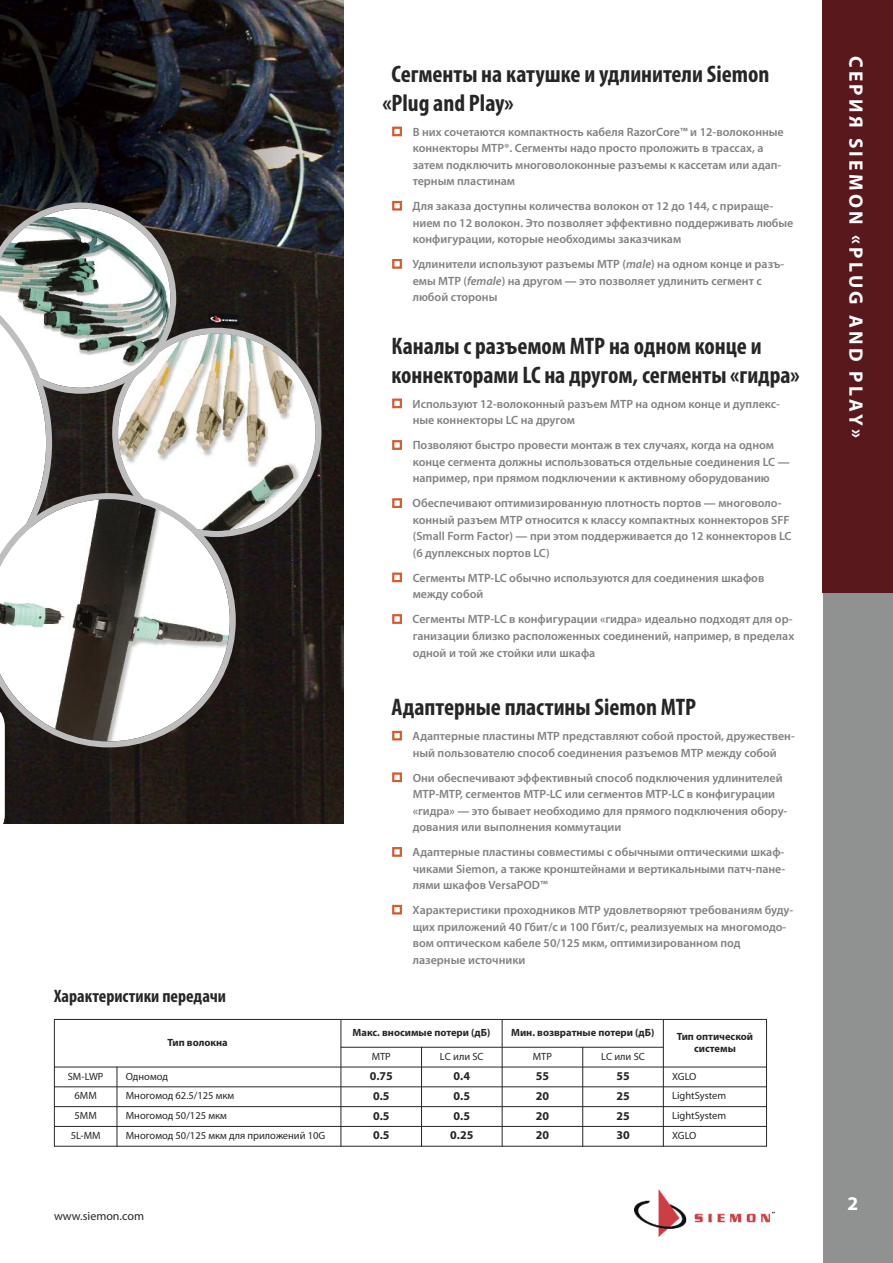
<style>
.page{position:relative;width:893px;height:1263px;background:#fff}
.page>*{position:absolute;margin:0;border:0;box-sizing:border-box;transform-origin:0 0}
.t1{font:700 condensed 24px/28.8px "Myriad Pro";color:#272627}
.t2{font:700 19.5px "Myriad Pro";letter-spacing:.17em;color:#fff}
.t3{font:700 condensed 18px "Myriad Pro";color:#272627}
.t4{font:600 12px/16.5px "Myriad Pro";color:#7f8184}
.t5{font:700 12px "Myriad Pro";color:#272627}
.t6{font:12px "Myriad Pro";color:#272627}
.t7{font:10.5px "Myriad Pro";color:#272627}
.t8{font:700 10.5px/12.6px "Myriad Pro";color:#272627;text-align:center}
.s1{color:#d3592e}
.s2{font-style:italic}
.s3{font-weight:700}
</style>
<div class="page">
<img style="left:0;top:0;width:343px;height:824px">
<img style="left:0;top:202px;width:321px;height:423px">
<div style="left:823px;top:415px;width:70px;height:848px;background:#909191"></div>
<div style="left:823px;top:0;width:70px;height:592px;background:#58181c"></div>
<svg style="left:0;top:747px;width:5px;height:77px"></svg>
<svg style="left:0;top:493px;width:236px;height:254px"></svg>
<img style="left:634px;top:1190px;width:140px;height:46px">
<hr style="left:54px;top:1019px;width:1px;height:127px;background:#272627">
<hr style="left:117px;top:1067px;width:1px;height:79px;background:#272627">
<hr style="left:341px;top:1019px;width:1px;height:127px;background:#272627">
<hr style="left:421px;top:1047px;width:1px;height:99px;background:#272627">
<hr style="left:502px;top:1019px;width:1px;height:127px;background:#272627">
<hr style="left:582px;top:1047px;width:1px;height:99px;background:#272627">
<hr style="left:663px;top:1019px;width:1px;height:127px;background:#272627">
<hr style="left:766px;top:1019px;width:1px;height:127px;background:#272627">
<hr style="left:54px;top:1019px;width:713px;height:1px;background:#272627">
<hr style="left:341px;top:1047px;width:323px;height:1px;background:#272627">
<hr style="left:54px;top:1067px;width:713px;height:1px;background:#272627">
<hr style="left:54px;top:1086px;width:713px;height:1px;background:#272627">
<hr style="left:54px;top:1106px;width:713px;height:1px;background:#272627">
<hr style="left:54px;top:1126px;width:713px;height:1px;background:#272627">
<hr style="left:54px;top:1146px;width:713px;height:1px;background:#272627">
<h3 class="t3" style="left:54px;top:989px;width:174px">Характеристики передачи</h3>
<p class="t8" style="left:168px;top:1037px;width:62px">Тип волокна</p>
<h1 class="t1" style="left:382px;top:62px;width:389px;text-indent:9px">Сегменты на катушке и удлинители Siemon «Plug and Play»</h1>
<p class="t4" style="left:413px;top:125px;width:373px;text-indent:-21px"><span class="s1">□</span> В них сочетаются компактность кабеля RazorCore™ и 12-волоконные коннекторы MTP®. Сегменты надо просто проложить в трассах, а затем подключить многоволоконные разъемы к кассетам или адап&shy;терным пластинам</p>
<p class="t4" style="left:413px;top:199px;width:382px;text-indent:-21px"><span class="s1">□</span> Для заказа доступны количества волокон от 12 до 144, с прираще&shy;нием по 12 волокон. Это позволяет эффективно поддерживать любые конфигурации, которые необходимы заказчикам</p>
<p class="t4" style="left:413px;top:257px;width:373px;text-indent:-21px"><span class="s1">□</span> Удлинители используют разъемы MTP (<span class="s2">male</span>) на одном конце и разъ&shy;емы MTP (<span class="s2">female</span>) на другом <span class="s3">—</span> это позволяет удлинить сегмент с любой стороны</p>
<h1 class="t1" style="left:391px;top:334px;width:410px">Каналы с разъемом MTP на одном конце и коннекторами LC на другом, сегменты «гидра»</h1>
<p class="t4" style="left:413px;top:397px;width:369px;text-indent:-21px"><span class="s1">□</span> Используют 12-волоконный разъем MTP на одном конце и дуплекс&shy;ные коннекторы LC на другом</p>
<p class="t4" style="left:413px;top:438px;width:378px;text-indent:-21px"><span class="s1">□</span> Позволяют быстро провести монтаж в тех случаях, когда на одном конце сегмента должны использоваться отдельные соединения LC <span class="s3">— </span>например, при прямом подключении к активному оборудованию</p>
<p class="t4" style="left:413px;top:496px;width:380px;text-indent:-21px"><span class="s1">□</span> Обеспечивают оптимизированную плотность портов <span class="s3">—</span> многоволо&shy;конный разъем MTP относится к классу компактных коннекторов SFF (Small Form Factor) <span class="s3">—</span> при этом поддерживается до 12 коннекторов LC (6 дуплексных портов LC)</p>
<p class="t4" style="left:413px;top:571px;width:353px;text-indent:-21px"><span class="s1">□</span> Сегменты MTP-LC обычно используются для соединения шкафов между собой</p>
<p class="t4" style="left:413px;top:612px;width:383px;text-indent:-21px"><span class="s1">□</span> Сегменты MTP-LC в конфигурации «гидра» идеально подходят для ор&shy;ганизации близко расположенных соединений, например, в пределах одной и той же стойки или шкафа</p>
<h1 class="t1" style="left:391px;top:695px;width:306px">Адаптерные пластины Siemon MTP</h1>
<p class="t4" style="left:392px;top:729px;width:405px;text-align:center"><span class="s1">□</span> Адаптерные пластины MTP представляют собой простой, дружествен&shy;ный пользователю способ соединения разъемов MTP между собой</p>
<p class="t4" style="left:413px;top:770px;width:376px;text-indent:-21px"><span class="s1">□</span> Они обеспечивают эффективный способ подключения удлинителей MTP-MTP, сегментов MTP-LC или сегментов MTP-LC в конфигурации «гидра» <span class="s3">—</span> это бывает необходимо для прямого подключения обору&shy;дования или выполнения коммутации</p>
<p class="t4" style="left:413px;top:845px;width:374px;text-align:justify;text-indent:-21px"><span class="s1">□</span> Адаптерные пластины совместимы с обычными оптическими шкаф&shy;чиками Siemon, а также кронштейнами и вертикальными патч-пане&shy;лями шкафов VersaPOD™</p>
<p class="t4" style="left:413px;top:903px;width:382px;text-indent:-21px"><span class="s1">□</span> Характеристики проходников MTP удовлетворяют требованиям буду&shy;щих приложений 40 Гбит/с и 100 Гбит/с, реализуемых на многомодо&shy;вом оптическом кабеле 50/125 мкм, оптимизированном под лазерные источники</p>
<p class="t8" style="left:353px;top:1027px;width:139px">Макс. вносимые потери (дБ)</p>
<p class="t8" style="left:511px;top:1027px;width:145px">Мин. возвратные потери (дБ)</p>
<p class="t8" style="left:677px;top:1030px;width:78px">Тип оптической системы</p>
<p class="t7" style="left:372px;top:1052px;width:21px">MTP</p>
<p class="t7" style="left:440px;top:1052px;width:45px">LС или SC</p>
<p class="t7" style="left:533px;top:1052px;width:21px">MTP</p>
<p class="t7" style="left:601px;top:1052px;width:45px">LС или SC</p>
<p class="t7" style="left:68px;top:1072px;width:37px">SM-LWP</p>
<p class="t7" style="left:126px;top:1072px;width:44px">Одномод</p>
<p class="t5" style="left:370px;top:1071px;width:25px">0.75</p>
<p class="t5" style="left:454px;top:1071px;width:18px">0.4</p>
<p class="t5" style="left:536px;top:1071px;width:15px">55</p>
<p class="t5" style="left:616px;top:1071px;width:15px">55</p>
<p class="t7" style="left:672px;top:1072px;width:26px">XGLO</p>
<p class="t7" style="left:75px;top:1092px;width:24px">6MM</p>
<p class="t7" style="left:126px;top:1092px;width:110px">Многомод 62.5/125 мкм</p>
<p class="t5" style="left:373px;top:1091px;width:18px">0.5</p>
<p class="t5" style="left:454px;top:1091px;width:18px">0.5</p>
<p class="t5" style="left:536px;top:1091px;width:15px">20</p>
<p class="t5" style="left:616px;top:1091px;width:15px">25</p>
<p class="t7" style="left:672px;top:1092px;width:56px">LightSystem</p>
<p class="t7" style="left:75px;top:1112px;width:24px">5MM</p>
<p class="t7" style="left:126px;top:1112px;width:102px">Многомод 50/125 мкм</p>
<p class="t5" style="left:373px;top:1111px;width:18px">0.5</p>
<p class="t5" style="left:454px;top:1111px;width:18px">0.5</p>
<p class="t5" style="left:536px;top:1111px;width:15px">20</p>
<p class="t5" style="left:616px;top:1111px;width:15px">25</p>
<p class="t7" style="left:672px;top:1112px;width:56px">LightSystem</p>
<p class="t7" style="left:71px;top:1131px;width:32px">5L-MM</p>
<p class="t7" style="left:126px;top:1131px;width:201px">Многомод 50/125 мкм для приложений 10G</p>
<p class="t5" style="left:373px;top:1131px;width:18px">0.5</p>
<p class="t5" style="left:450px;top:1131px;width:25px">0.25</p>
<p class="t5" style="left:536px;top:1131px;width:15px">20</p>
<p class="t5" style="left:616px;top:1131px;width:15px">30</p>
<p class="t7" style="left:672px;top:1131px;width:26px">XGLO</p>
<p class="t6" style="left:54px;top:1212px;width:92px">www.siemon.com</p>
<h2 class="t2" style="left:863px;top:56px;width:383px;rotate:90deg">СЕРИЯ SIEMON «PLUG AND PLAY»</h2>
<h2 class="t2" style="left:847px;top:1196px;width:12px">2</h2>
</div>
